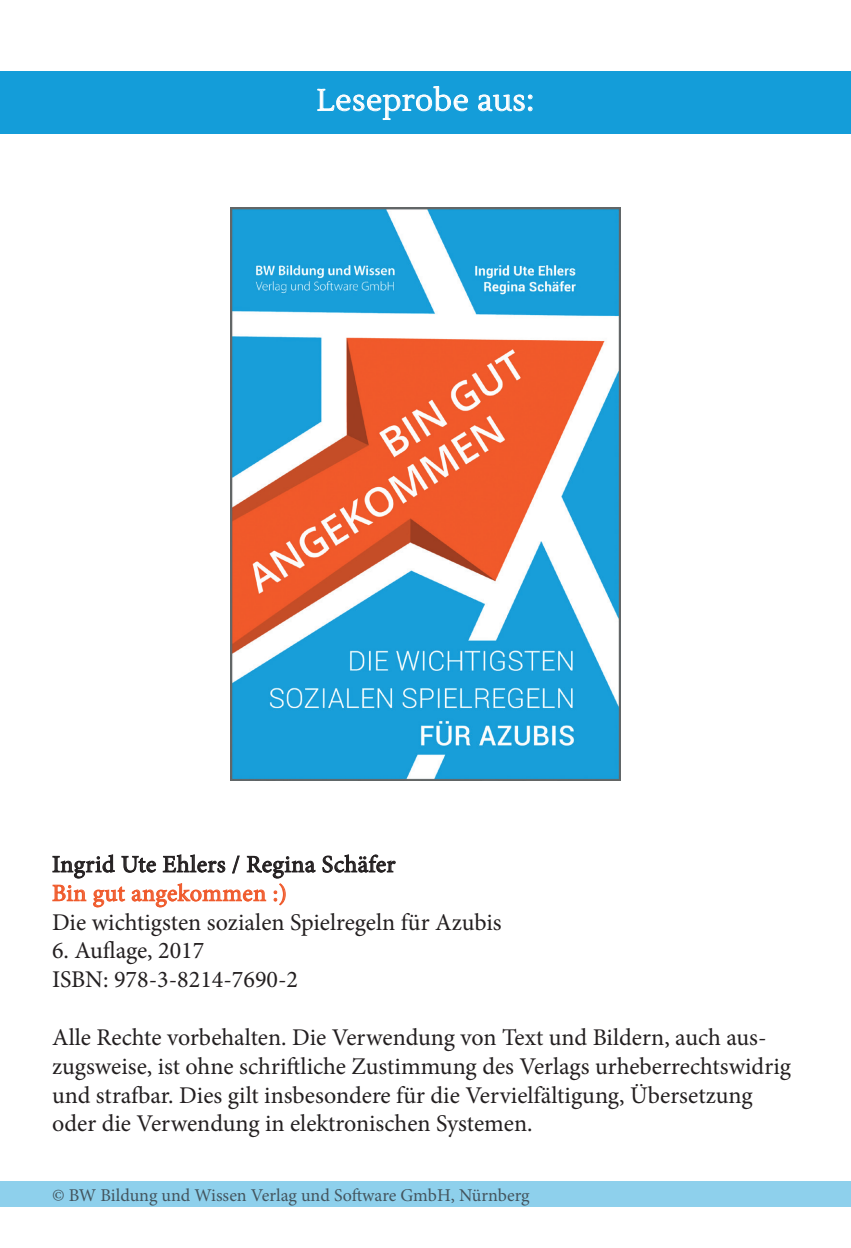
<style>
.page{position:relative;width:851px;height:1248px;background:#fff}
.page>*{position:absolute;margin:0;border:0;box-sizing:border-box;transform-origin:0 0}
.t1{font:30px "Lustria";letter-spacing:.02em;color:#fff}
.t2{font:24px/28.8px "Minion Pro";color:#231f20}
.t3{font:24px "Minion Pro";letter-spacing:.02em;color:#231f20}
.t4{font:24px "Minion Pro";letter-spacing:.01em;color:#ef5a2c}
.t5{font:18px "Minion Pro";letter-spacing:-.005em;color:#231f20}
</style>
<div class="page">
<div style="left:0;top:71px;width:850px;height:62px;background:#149dd9"></div>
<img style="left:230px;top:207px;width:390px;height:573px">
<svg style="left:317px;top:86px;width:151px;height:35px"></svg>
<svg style="left:478px;top:94px;width:55px;height:18px"></svg>
<svg style="left:52px;top:854px;width:344px;height:53px"></svg>
<div style="left:0;top:1181px;width:850px;height:25px;background:#8ed0ec"></div>
<p class="t1" style="left:317px;top:82px;width:219px">Leseprobe aus:</p>
<p class="t3" style="left:52px;top:848px;width:345px">Ingrid Ute Ehlers / Regina Schäfer</p>
<p class="t4" style="left:52px;top:877px;width:236px">Bin gut angekommen :)</p>
<p class="t2" style="left:52px;top:907px;width:451px">Die wichtigsten sozialen Spielregeln für Azubis</p>
<p class="t2" style="left:52px;top:936px;width:247px">6. Auflage, 2017<br>ISBN: 978-3-8214-7690-2</p>
<p class="t2" style="left:52px;top:1022px;width:740px">Alle Rechte vorbehalten. Die Verwendung von Text und Bildern, auch aus&shy;zugsweise, ist ohne schriftliche Zustimmung des Verlags urheberrechtswidrig und strafbar. Dies gilt insbesondere für die Vervielfältigung, Übersetzung oder die Verwendung in elektronischen Systemen.</p>
<p class="t5" style="left:52px;top:1182px;width:479px">© BW Bildung und Wissen Verlag und Software GmbH, Nürnberg</p>
</div>
